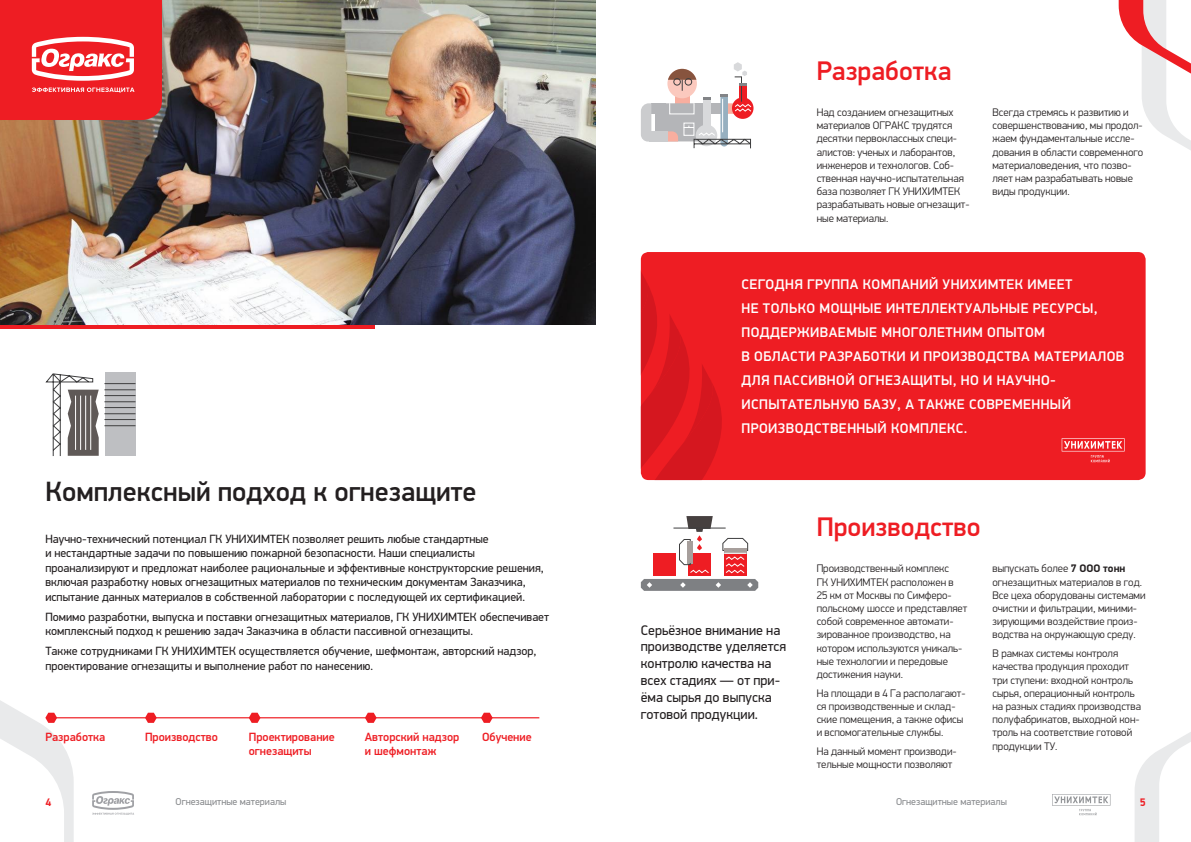
<style>
.page{position:relative;width:1191px;height:842px;background:#fff}
.page>*{position:absolute;margin:0;border:0;box-sizing:border-box;transform-origin:0 0}
.t1{font:500 28px "PF Din Display Pro";color:#231f20}
.t2{font:500 27px "PF Din Display Pro";color:#ee1d23}
.t3{font:500 14px/24px "PF Din Display Pro";letter-spacing:.03em;color:#fff}
.t4{font:14px/16.8px "PF Din Display Pro";color:#231f20}
.t5{font:12px/14.4px "PF Din Display Pro";color:#231f20}
.t6{font:500 12px/14.4px "PF Din Display Pro";color:#ee1d23}
.t7{font:300 11px/13.2px "PF Din Display Pro";color:#231f20}
.t8{font:700 11px "PF Din Display Pro";color:#ee1d23}
.t9{font:10px "PF Din Display Pro";color:#8a8c8f}
.s1{font-weight:700}
</style>
<div class="page">
<svg style="left:1135px;top:732px;width:56px;height:110px"></svg>
<div style="left:732px;top:97px;width:21px;height:22px;background:#ee1d23;border-radius:50%"></div>
<svg style="left:641px;top:62px;width:111px;height:87px"></svg>
<svg style="left:0;top:324px;width:374px;height:4px"></svg>
<svg style="left:1052px;top:794px;width:58px;height:21px"></svg>
<svg style="left:92px;top:791px;width:42px;height:24px"></svg>
<img style="left:0;top:0;width:595px;height:324px">
<div style="left:641px;top:252px;width:504px;height:228px;background:#ee1d23;border-radius:8px"></div>
<svg style="left:641px;top:272px;width:81px;height:208px"></svg>
<svg style="left:1118px;top:0;width:73px;height:150px"></svg>
<div style="left:105px;top:372px;width:31px;height:84px;background:#bebfc2"></div>
<hr style="left:104px;top:383px;width:31px;height:1px;background:#3e3e3f">
<hr style="left:104px;top:389px;width:31px;height:1px;background:#3e3e3f">
<hr style="left:104px;top:395px;width:31px;height:1px;background:#3e3e3f">
<hr style="left:104px;top:401px;width:31px;height:1px;background:#3e3e3f">
<hr style="left:104px;top:407px;width:31px;height:1px;background:#3e3e3f">
<hr style="left:104px;top:413px;width:31px;height:1px;background:#3e3e3f">
<hr style="left:104px;top:419px;width:31px;height:1px;background:#3e3e3f">
<hr style="left:104px;top:425px;width:31px;height:1px;background:#3e3e3f">
<svg style="left:45px;top:373px;width:54px;height:83px"></svg>
<svg style="left:1061px;top:438px;width:63px;height:24px"></svg>
<svg style="left:0;top:0;width:162px;height:120px"></svg>
<div style="left:688px;top:553px;width:22px;height:23px;background:#ee1d23"></div>
<div style="left:641px;top:579px;width:117px;height:12px;background:#7e8083;border-radius:3px"></div>
<svg style="left:747px;top:582px;width:5px;height:6px"></svg>
<svg style="left:647px;top:582px;width:5px;height:6px"></svg>
<svg style="left:680px;top:582px;width:5px;height:6px"></svg>
<svg style="left:716px;top:582px;width:5px;height:6px"></svg>
<div style="left:724px;top:553px;width:22px;height:23px;background:#ee1d23"></div>
<div style="left:653px;top:553px;width:22px;height:23px;background:#ee1d23"></div>
<svg style="left:679px;top:516px;width:69px;height:58px"></svg>
<hr style="left:673px;top:528px;width:52px;height:1px;background:#3e3e3f">
<hr style="left:52px;top:717px;width:487px;height:1px;background:#ee1d23">
<svg style="left:481px;top:713px;width:12px;height:10px"></svg>
<svg style="left:365px;top:713px;width:12px;height:10px"></svg>
<svg style="left:249px;top:713px;width:11px;height:10px"></svg>
<svg style="left:145px;top:713px;width:12px;height:10px"></svg>
<svg style="left:0;top:700px;width:74px;height:142px"></svg>
<p class="t2" style="left:816px;top:55px;width:136px">Разработка</p>
<p class="t7" style="left:816px;top:106px;width:154px">Над созданием огнезащитных материалов ОГРАКС трудятся десятки первоклассных специ&shy;алистов: ученых и лаборантов, инженеров и технологов. Соб&shy;ственная научно-испытательная база позволяет ГК УНИХИМТЕК разрабатывать новые огнезащит&shy;ные материалы.</p>
<p class="t7" style="left:992px;top:106px;width:152px">Всегда стремясь к развитию и совершенствованию, мы продол&shy;жаем фундаментальные иссле&shy;дования в области современного материаловедения, что позво&shy;ляет нам разрабатывать новые виды продукции.</p>
<p class="t1" style="left:45px;top:475px;width:432px">Комплексный подход к огнезащите</p>
<p class="t5" style="left:45px;top:532px;width:445px">Научно-технический потенциал ГК УНИХИМТЕК позволяет решить любые стандартные</p>
<p class="t5" style="left:45px;top:546px;width:500px">и нестандартные задачи по повышению пожарной безопасности. Наши специалисты проанализируют и предложат наиболее рациональные и эффективные конструкторские решения, включая разработку новых огнезащитных материалов по техническим документам Заказчика, испытание данных материалов в собственной лаборатории с последующей их сертификацией.</p>
<p class="t5" style="left:45px;top:610px;width:505px">Помимо разработки, выпуска и поставки огнезащитных материалов, ГК УНИХИМТЕК обеспечивает комплексный подход к решению задач Заказчика в области пассивной огнезащиты.</p>
<p class="t5" style="left:45px;top:644px;width:492px">Также сотрудниками ГК УНИХИМТЕК осуществляется обучение, шефмонтаж, авторский надзор, проектирование огнезащиты и выполнение работ по нанесению.</p>
<p class="t6" style="left:45px;top:730px;width:61px">Разработка</p>
<p class="t6" style="left:145px;top:730px;width:74px">Производство</p>
<p class="t6" style="left:249px;top:730px;width:88px">Проектирование</p>
<p class="t6" style="left:482px;top:730px;width:51px">Обучение</p>
<p class="t6" style="left:249px;top:744px;width:64px">огнезащиты</p>
<p class="t6" style="left:365px;top:730px;width:96px">Авторский надзор и шефмонтаж</p>
<p class="t3" style="left:741px;top:273px;width:384px">СЕГОДНЯ ГРУППА КОМПАНИЙ УНИХИМТЕК ИМЕЕТ<br>НЕ ТОЛЬКО МОЩНЫЕ ИНТЕЛЛЕКТУАЛЬНЫЕ РЕСУРСЫ, ПОДДЕРЖИВАЕМЫЕ МНОГОЛЕТНИМ ОПЫТОМ<br>В ОБЛАСТИ РАЗРАБОТКИ И ПРОИЗВОДСТВА МАТЕРИАЛОВ ДЛЯ ПАССИВНОЙ ОГНЕЗАЩИТЫ, НО И НАУЧНО-ИСПЫТАТЕЛЬНУЮ БАЗУ, А ТАКЖЕ СОВРЕМЕННЫЙ ПРОИЗВОДСТВЕННЫЙ КОМПЛЕКС.</p>
<p class="t4" style="left:641px;top:622px;width:147px">Серьёзное внимание на производстве уделяется контролю качества на всех стадиях — от при&shy;ёма сырья до выпуска готовой продукции.</p>
<p class="t2" style="left:816px;top:511px;width:166px">Производство</p>
<p class="t7" style="left:816px;top:562px;width:152px">Производственный комплекс<br>ГК УНИХИМТЕК расположен в<br>25 км от Москвы по Симферо&shy;польскому шоссе и представляет собой современное автомати&shy;зированное производство, на котором используются уникаль&shy;ные технологии и передовые достижения науки.</p>
<p class="t7" style="left:816px;top:687px;width:150px">На площади в 4 Га располагают&shy;ся производственные и склад&shy;ские помещения, а также офисы и вспомогательные службы.</p>
<p class="t7" style="left:816px;top:745px;width:142px">На данный момент производи&shy;тельные мощности позволяют</p>
<p class="t7" style="left:992px;top:562px;width:155px">выпускать более <span class="s1">7 ООО тонн </span>огнезащитных материалов в год.<br>Все цеха оборудованы системами очистки и фильтрации, миними&shy;зирующими воздействие произ&shy;водства на окружающую среду.</p>
<p class="t7" style="left:992px;top:647px;width:150px">В рамках системы контроля качества продукция проходит три ступени: входной контроль сырья, операционный контроль на разных стадиях производства полуфабрикатов, выходной кон&shy;троль на соответствие готовой продукции ТУ.</p>
<p class="t9" style="left:176px;top:795px;width:112px">Огнезащитные материалы</p>
<p class="t9" style="left:896px;top:795px;width:112px">Огнезащитные материалы</p>
<p class="t8" style="left:45px;top:795px;width:7px">4</p>
<p class="t8" style="left:1139px;top:795px;width:7px">5</p>
</div>
